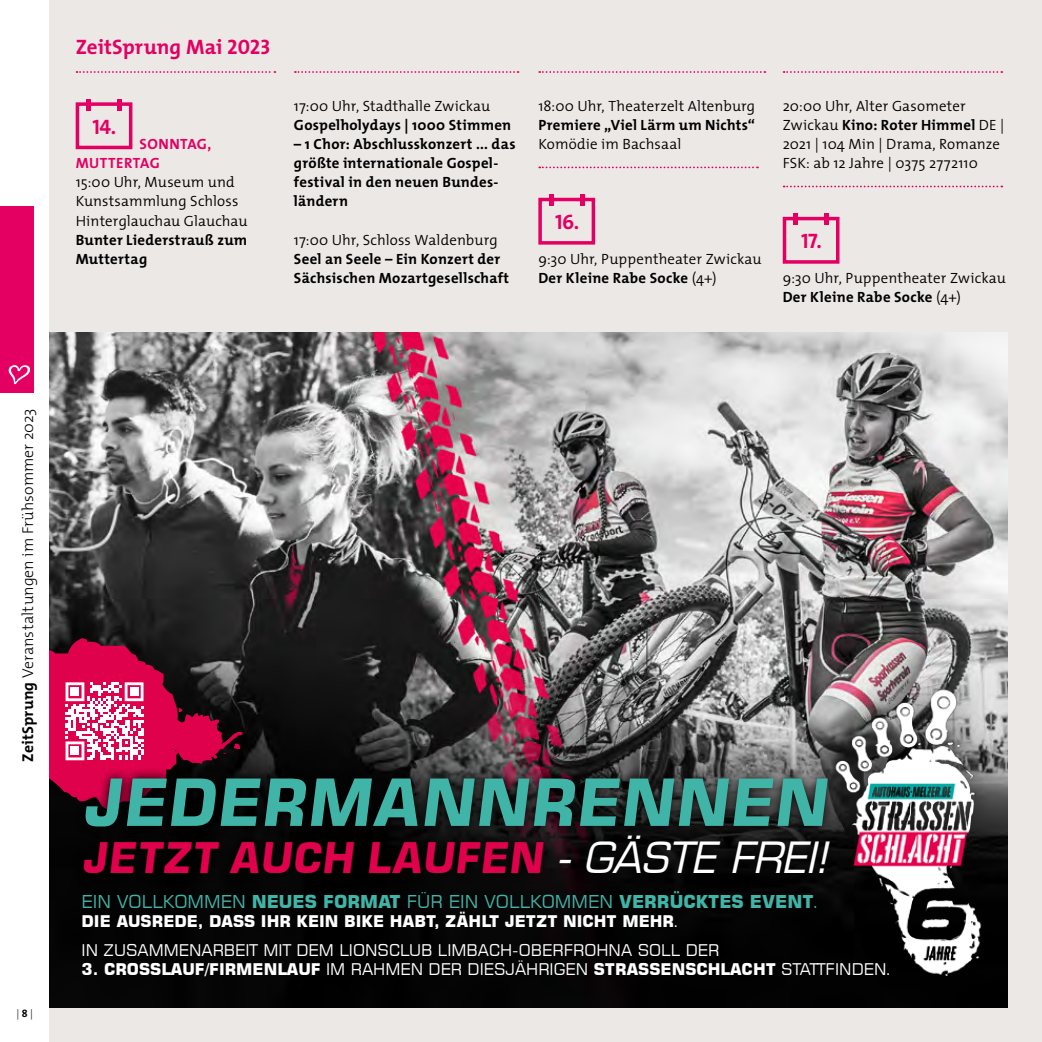
<style>
.page{position:relative;width:1042px;height:1042px;background:#fff}
.page>*{position:absolute;margin:0;border:0;box-sizing:border-box;transform-origin:0 0}
.t1{font:italic 700 65.1px "Square 721";color:#40b4a7}
.t2{font:italic 700 42px "Square 721";color:#e0014d}
.t3{font:700 21px "The Mix";letter-spacing:.005em;color:#e30062}
.t4{font:21px "The Mix Bold Caps";color:#e30062}
.t5{font:17.68px "Square 721 BT";color:#40b4a7}
.t6{font:16.1px/28.9px "Square 721 BT";color:#fff}
.t7{font:700 16.1px "Square 721 BT";color:#fff}
.t8{font:300 15.75px "The Mix";color:#000}
.t9{font:300 14.88px/19.1px "The Mix";letter-spacing:.005em;color:#000}
.t10{font:700 14.88px/19.1px "The Mix";letter-spacing:.02em;color:#000}
.t11{font:700 14.88px "The Mix";letter-spacing:.03em;color:#e30062}
.t12{font:300 10.5px "The Mix";color:#000}
.s1{font-family:"The Mix Bold Caps";font-weight:400}
.s2{font-weight:700}
.s3{font-weight:300}
.s4{font-family:"Square 721 BT Italic";font-weight:400;font-style:normal;color:#fff}
.s5{font-weight:400}
</style>
<div class="page">
<div style="left:50px;top:0;width:992px;height:1042px;background:#ece8e6"></div>
<div style="left:0;top:206px;width:33px;height:187px;background:#e30062"></div>
<svg style="left:8px;top:364px;width:23px;height:21px"></svg>
<svg style="left:539px;top:71px;width:226px;height:2px"></svg>
<svg style="left:539px;top:167px;width:219px;height:1px"></svg>
<div style="left:538px;top:198px;width:57px;height:47px;border:4px solid #e30062"></div>
<div style="left:549px;top:194px;width:5px;height:12px;background:#e30062"></div>
<div style="left:579px;top:194px;width:5px;height:12px;background:#e30062"></div>
<svg style="left:295px;top:71px;width:223px;height:2px"></svg>
<svg style="left:77px;top:71px;width:198px;height:2px"></svg>
<div style="left:76px;top:102px;width:56px;height:47px;border:4px solid #e30062"></div>
<div style="left:86px;top:99px;width:5px;height:12px;background:#e30062"></div>
<div style="left:117px;top:99px;width:5px;height:12px;background:#e30062"></div>
<svg style="left:783px;top:71px;width:219px;height:2px"></svg>
<svg style="left:783px;top:186px;width:219px;height:1px"></svg>
<div style="left:783px;top:217px;width:56px;height:47px;border:4px solid #e30062"></div>
<div style="left:793px;top:213px;width:5px;height:12px;background:#e30062"></div>
<div style="left:824px;top:213px;width:5px;height:12px;background:#e30062"></div>
<img style="left:50px;top:332px;width:957px;height:675px">
<div style="left:72px;top:824px;width:769px;height:61px;background:#000"></div>
<div style="left:797px;top:650px;width:210px;height:357px;background:#000;opacity:.75"></div>
<img style="left:755px;top:668px;width:252px;height:328px">
<svg style="left:75px;top:766px;width:763px;height:72px"></svg>
<svg style="left:50px;top:638px;width:194px;height:172px;background:#882044"></svg>
<div style="left:71px;top:688px;width:8px;height:8px;background:#fff"></div>
<div style="left:130px;top:688px;width:8px;height:8px;background:#fff"></div>
<div style="left:71px;top:747px;width:8px;height:8px;background:#fff"></div>
<p class="t3" style="left:76px;top:29px;width:196px">ZeitSprung Mai <span class="s1">2023</span></p>
<p class="t4" style="left:93px;top:115px;width:25px">14.</p>
<p class="t11" style="left:139px;top:132px;width:73px">SONNTAG,</p>
<p class="t11" style="left:76px;top:151px;width:85px">MUTTERTAG</p>
<p class="t9" style="left:76px;top:172px;width:164px">15:00 Uhr, Museum und<br>Kunstsammlung Schloss</p>
<p class="t9" style="left:76px;top:210px;width:173px">Hinterglauchau Glauchau</p>
<p class="t10" style="left:76px;top:230px;width:173px">Bunter Liederstrauß zum<br>Muttertag</p>
<p class="t9" style="left:294px;top:96px;width:219px">17:00 Uhr, Stadthalle Zwickau<br><span class="s2">Gospelholydays | 1000 Stimmen</span></p>
<p class="t10" style="left:294px;top:134px;width:223px">– 1 Chor: Abschlusskonzert ... das größte internationale Gospel&shy;festival in den neuen Bundes&shy;ländern</p>
<p class="t10" style="left:294px;top:230px;width:217px"><span class="s3">17:00 Uhr, Schloss Waldenburg<br></span>Seel an Seele – Ein Konzert der<br>Sächsischen Mozartgesellschaft</p>
<p class="t9" style="left:538px;top:96px;width:218px;text-align:justify">18:00 Uhr, Theaterzelt Altenburg <span class="s2">Premiere „Viel Lärm um Nichts“ </span>Komödie im Bachsaal</p>
<p class="t4" style="left:555px;top:210px;width:26px">16.</p>
<p class="t9" style="left:538px;top:249px;width:225px">9:30 Uhr, Puppentheater Zwickau<br><span class="s2">Der Kleine Rabe Socke</span> (4+)</p>
<p class="t9" style="left:783px;top:96px;width:223px">20:00 Uhr, Alter Gasometer<br>Zwickau <span class="s2">Kino: Roter Himmel</span> DE |<br>2021 | 104 Min | Drama, Romanze<br>FSK: ab 12 Jahre | 0375 2772110</p>
<p class="t4" style="left:801px;top:229px;width:22px">17.</p>
<p class="t9" style="left:783px;top:268px;width:225px">9:30 Uhr, Puppentheater Zwickau<br><span class="s2">Der Kleine Rabe Socke</span> (4+)</p>
<p class="t8" style="left:15px;top:762px;width:355px;rotate:-90deg"><span class="s2">ZeitSprung</span> Veranstaltungen im Frühsommer 2023</p>
<p class="t12" style="left:17px;top:1005px;width:18px">| <span class="s2">8</span> |</p>
<h1 class="t1" style="left:82px;top:763px;width:747px">JEDERMANNRENNEN</h1>
<h2 class="t2" style="left:82px;top:832px;width:747px">JETZT AUCH LAUFEN <span class="s4">- GÄSTE FREI!</span></h2>
<p class="t5" style="left:82px;top:890px;width:739px">EIN VOLLKOMMEN <span class="s2">NEUES FORMAT</span> FÜR EIN VOLLKOMMEN <span class="s2">VERRÜCKTES EVENT</span>.</p>
<p class="t6" style="left:82px;top:906px;width:639px"><span class="s2">DIE AUSREDE, DASS IHR KEIN BIKE HABT, ZÄHLT JETZT NICHT MEHR</span>.<br>IN ZUSAMMENARBEIT MIT DEM LIONSCLUB LIMBACH-OBERFROHNA SOLL DER</p>
<p class="t7" style="left:82px;top:959px;width:812px">3. CROSSLAUF/FIRMENLAUF <span class="s5">IM RAHMEN DER DIESJÄHRIGEN</span> STRASSENSCHLACHT <span class="s5">STATTFINDEN.</span></p>
</div>
